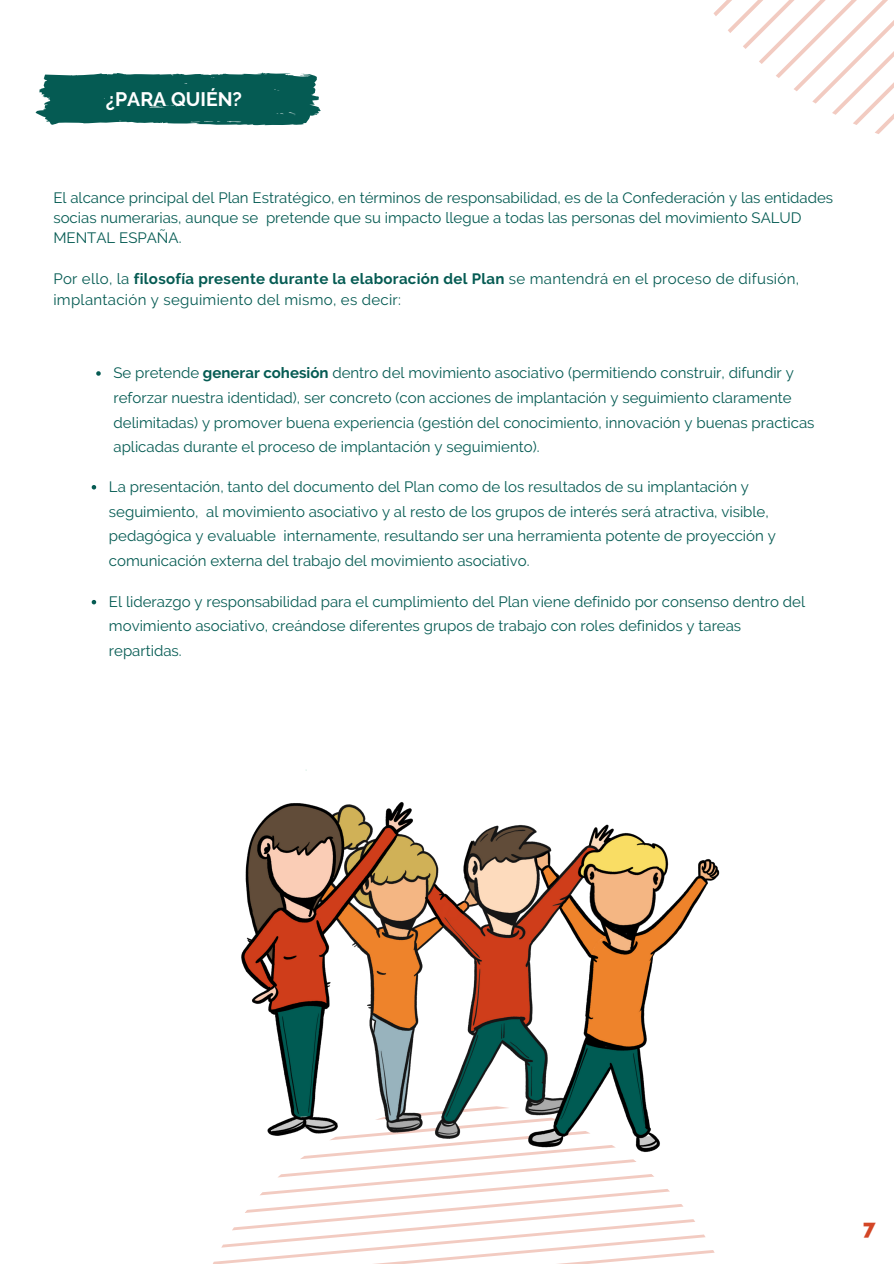
<style>
.page{position:relative;width:894px;height:1264px;background:#fff}
.page>*{position:absolute;margin:0;border:0;box-sizing:border-box;transform-origin:0 0}
.t1{font:800 21px "Raleway";color:#d34626}
.t2{font:700 19.5px "Raleway";color:#fff}
.t3{font:15px/24.8px "Raleway";color:#055b53}
.t4{font:15px/21.5px "Raleway";letter-spacing:.02em;color:#055b53}
.s1{font-weight:700}
</style>
<div class="page">
<svg style="left:36px;top:73px;width:284px;height:52px;background:#1e6b64"></svg>
<svg style="left:96px;top:371px;width:5px;height:5px"></svg>
<svg style="left:713px;top:0;width:180px;height:134px"></svg>
<img style="left:213px;top:769px;width:507px;height:494px">
<svg style="left:92px;top:485px;width:4px;height:4px"></svg>
<svg style="left:92px;top:600px;width:4px;height:4px"></svg>
<h2 class="t2" style="left:106px;top:87px;width:138px">¿PARA QUIÉN?</h2>
<p class="t3" style="left:53px;top:187px;width:781px;line-height:20.2px">El alcance principal del Plan Estratégico, en términos de responsabilidad, es de la Confederación y las entidades socias numerarias, aunque se pretende que su impacto llegue a todas las personas del movimiento SALUD<br>MENTAL ESPAÑA.</p>
<p class="t4" style="left:53px;top:268px;width:747px">Por ello, la <span class="s1">filosofía presente durante la elaboración del Plan</span> se mantendrá en el proceso de difusión, implantación y seguimiento del mismo, es decir:</p>
<p class="t3" style="left:113px;top:360px;width:702px">Se pretende <span class="s1">generar cohesión</span> dentro del movimiento asociativo (permitiendo construir, difundir y reforzar nuestra identidad), ser concreto (con acciones de implantación y seguimiento claramente delimitadas) y promover buena experiencia (gestión del conocimiento, innovación y buenas practicas aplicadas durante el proceso de implantación y seguimiento).</p>
<p class="t3" style="left:109px;top:474px;width:668px">La presentación, tanto del documento del Plan como de los resultados de su implantación y seguimiento, al movimiento asociativo y al resto de los grupos de interés será atractiva, visible, pedagógica y evaluable internamente, resultando ser una herramienta potente de proyección y comunicación externa del trabajo del movimiento asociativo.</p>
<p class="t3" style="left:109px;top:589px;width:697px">El liderazgo y responsabilidad para el cumplimiento del Plan viene definido por consenso dentro del movimiento asociativo, creándose diferentes grupos de trabajo con roles definidos y tareas repartidas.</p>
<h1 class="t1" style="left:862px;top:1214px;width:14px">7</h1>
</div>
